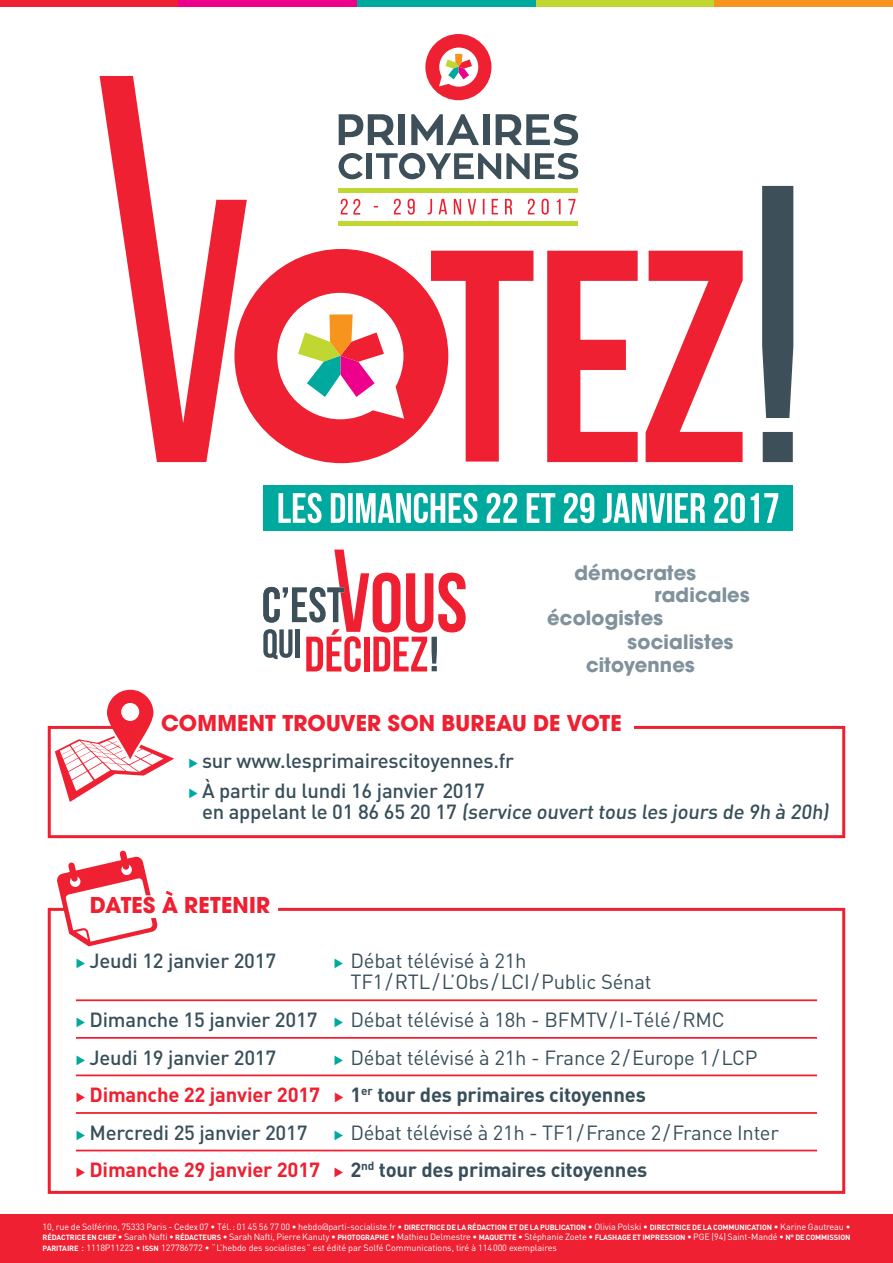
<style>
.page{position:relative;width:893px;height:1263px;background:#fff}
.page>*{position:absolute;margin:0;border:0;box-sizing:border-box;transform-origin:0 0}
.t1{font:700 24px "Avant Garde Gothic Itc T";letter-spacing:.01em;color:#ee2031}
.t2{font:700 21.9px "Avant Garde Gothic Itc T";letter-spacing:.01em;color:#7f919b}
.t3{font:20.25px/37.5px "DIN";letter-spacing:-.01em;color:#384f5a}
.t4{font:500 20.25px/37.5px "DIN";letter-spacing:-.01em;color:#384f5a}
.t5{font:9px "DIN";letter-spacing:-.01em;color:#fff}
.t6{font:700 7.5px "DIN";letter-spacing:.13em;color:#fff}
.s1{font-family:"Ludwig Pro";font-weight:400;color:#00a99d}
.s2{font-family:"Ludwig Pro";color:#00a99d}
.s3{font-weight:400}
.s4{font-family:"Ludwig Pro";color:#ee2031}
.s5{font-weight:700;color:#ee2031}
.s6{font-weight:700}
.s7{font-weight:500}
.s8{font-weight:700;font-size:7.5px}
.s9{font-size:10.5px}
</style>
<div class="page">
<div style="left:0;top:1214px;width:893px;height:49px;background:#ee2031"></div>
<div style="left:0;top:0;width:179px;height:6px;background:#ee2031"></div>
<div style="left:179px;top:0;width:178px;height:6px;background:#ec008c"></div>
<div style="left:357px;top:0;width:179px;height:6px;background:#00a99d"></div>
<div style="left:536px;top:0;width:178px;height:6px;background:#bfd730"></div>
<div style="left:714px;top:0;width:179px;height:6px;background:#f7941e"></div>
<div style="left:48px;top:908px;width:797px;height:286px;border:3px solid #ee2031"></div>
<svg style="left:56px;top:850px;width:222px;height:96px"></svg>
<hr style="left:76px;top:999px;width:741px;height:2px;background:#ee2031">
<hr style="left:76px;top:1037px;width:741px;height:2px;background:#ee2031">
<hr style="left:76px;top:1074px;width:741px;height:2px;background:#ee2031">
<hr style="left:76px;top:1112px;width:741px;height:2px;background:#ee2031">
<hr style="left:76px;top:1150px;width:741px;height:1px;background:#ee2031">
<div style="left:48px;top:726px;width:797px;height:112px;border:3px solid #ee2031"></div>
<div style="left:131px;top:718px;width:502px;height:23px;background:#fff"></div>
<svg style="left:55px;top:690px;width:119px;height:112px"></svg>
<svg style="left:339px;top:114px;width:55px;height:31px"></svg>
<div style="left:399px;top:114px;width:6px;height:31px;background:#3d505a"></div>
<svg style="left:411px;top:114px;width:68px;height:31px"></svg>
<div style="left:483px;top:114px;width:6px;height:31px;background:#3d505a"></div>
<svg style="left:496px;top:114px;width:82px;height:31px"></svg>
<svg style="left:339px;top:153px;width:24px;height:26px"></svg>
<div style="left:367px;top:153px;width:5px;height:26px;background:#3d505a"></div>
<hr style="left:339px;top:188px;width:239px;height:4px;background:#bfd730">
<svg style="left:394px;top:199px;width:7px;height:15px"></svg>
<svg style="left:408px;top:199px;width:7px;height:16px"></svg>
<svg style="left:428px;top:199px;width:4px;height:15px"></svg>
<svg style="left:439px;top:199px;width:8px;height:15px"></svg>
<svg style="left:454px;top:199px;width:7px;height:15px"></svg>
<svg style="left:468px;top:199px;width:8px;height:15px"></svg>
<svg style="left:483px;top:199px;width:2px;height:15px"></svg>
<svg style="left:492px;top:199px;width:6px;height:15px"></svg>
<svg style="left:505px;top:199px;width:7px;height:15px"></svg>
<svg style="left:528px;top:199px;width:7px;height:15px"></svg>
<svg style="left:542px;top:199px;width:7px;height:16px"></svg>
<svg style="left:557px;top:199px;width:4px;height:15px"></svg>
<svg style="left:568px;top:199px;width:7px;height:15px"></svg>
<hr style="left:339px;top:222px;width:239px;height:4px;background:#bfd730">
<svg style="left:376px;top:153px;width:202px;height:26px"></svg>
<svg style="left:341px;top:199px;width:19px;height:16px"></svg>
<svg style="left:425px;top:34px;width:66px;height:66px"></svg>
<svg style="left:100px;top:76px;width:147px;height:386px"></svg>
<svg style="left:234px;top:249px;width:214px;height:214px;fill:#ee2031"></svg>
<svg style="left:277px;top:293px;width:127px;height:126px"></svg>
<svg style="left:431px;top:251px;width:102px;height:211px"></svg>
<svg style="left:547px;top:251px;width:91px;height:211px"></svg>
<svg style="left:646px;top:251px;width:97px;height:211px"></svg>
<svg style="left:762px;top:186px;width:31px;height:276px;background:#4e5f68"></svg>
<svg style="left:263px;top:550px;width:203px;height:122px"></svg>
<div style="left:263px;top:485px;width:530px;height:46px;background:#00a99d"></div>
<svg style="left:278px;top:493px;width:500px;height:30px"></svg>
<h2 class="t2" style="left:574px;top:559px;width:123px">démocrates</h2>
<h2 class="t2" style="left:654px;top:582px;width:97px">radicales</h2>
<h2 class="t2" style="left:547px;top:605px;width:118px">écologistes</h2>
<h2 class="t2" style="left:628px;top:629px;width:107px">socialistes</h2>
<h2 class="t2" style="left:586px;top:651px;width:110px">citoyennes</h2>
<h1 class="t1" style="left:161px;top:709px;width:462px">COMMENT trouver son bureau de vote</h1>
<h3 class="t4" style="left:188px;top:745px;width:327px;line-height:29.5px"><span class="s1">▶</span> sur www.lesprimairescitoyennes.fr <span class="s1">▶</span> À partir du lundi 16 janvier 2017</h3>
<h3 class="t4" style="left:202px;top:792px;width:631px">en appelant le 01 86 65 20 17 (serviceouverttouslesjoursde9hà20h)</h3>
<h1 class="t1" style="left:90px;top:890px;width:182px">Dates à retenir</h1>
<h3 class="t4" style="left:76px;top:942px;width:202px"><span class="s1">▶</span> Jeudi 12 janvier 2017</h3>
<h3 class="t3" style="left:350px;top:950px;width:303px;line-height:21px;text-indent:-17px"><span class="s2">▶</span> Débat télévisé à 21h<br>TF1/RTL/L’Obs/LCI/Public Sénat</h3>
<h3 class="t4" style="left:76px;top:1000px;width:650px"><span class="s1">▶</span> Dimanche 15 janvier 2017 <span class="s1">▶</span> <span class="s3">Débat télévisé à 18h - BFMTV/I-Télé/RMC </span><span class="s1">▶</span> Jeudi 19 janvier 2017</h3>
<h3 class="t3" style="left:76px;top:1038px;width:683px;text-indent:258px"><span class="s2">▶</span> Débat télévisé à 21h - France 2/Europe 1/LCP <span class="s4">▶</span> <span class="s5">DIMANCHE 22 JANVIER 2017</span> <span class="s4">▶</span> <span class="s6">1</span><sup>ER</sup> <span class="s6">TOUR DES PRIMAIRES CITOYENNES<br></span><span class="s2">▶</span> <span class="s7">Mercredi 25 janvier 2017</span></h3>
<h3 class="t3" style="left:76px;top:1113px;width:704px;text-indent:258px"><span class="s2">▶</span> Débat télévisé à 21h - TF1/France 2/France Inter <span class="s4">▶</span> <span class="s5">DIMANCHE 29 JANVIER 2017</span> <span class="s4">▶</span> <span class="s6">2</span><sup>ND</sup> <span class="s6">TOUR DES PRIMAIRES CITOYENNES</span></h3>
<p class="t5" style="left:43px;top:1221px;width:367px">10, rue de Solférino, 75333 Paris - Cedex 07 • Tél.: 01 45 56 77 00 • hebdo@parti-socialiste.fr • <span class="s8">DIREC</span></p>
<p class="t6" style="left:425px;top:1222px;width:130px">TRICE DE LA RÉDACTION ET DE LA PUBLICA</p>
<p class="t5" style="left:570px;top:1221px;width:85px"><span class="s8">TION</span> • Olivia Polski • <span class="s8">DIREC</span></p>
<p class="t6" style="left:670px;top:1222px;width:9px">TRICE</p>
<p class="t6" style="left:692px;top:1222px;width:53px">DE LA COMMUNICA</p>
<p class="t5" style="left:756px;top:1221px;width:96px"><span class="s8">TION</span> • Karine Gautreau •</p>
<p class="t6" style="left:43px;top:1232px;width:33px">RÉDACTRICE</p>
<p class="t5" style="left:87px;top:1231px;width:261px"><span class="s8">EN CHEF</span> • Sarah Nafti • <span class="s8">RÉDACTEURS</span> • Sarah Nafti, Pierre Kanuty • <span class="s8">PHOTO</span></p>
<p class="t5" style="left:360px;top:1231px;width:490px"><span class="s8">GRAPH E</span> • Mathieu Delmestre • <span class="s8">MAQUETTE</span> • Stéphanie Zoete • <span class="s8">FLASHAGE ET IM PRESSION</span> • PGE (94) Saint-Mandé • <span class="s8">N° DE COMMISSION</span></p>
<p class="t6" style="left:43px;top:1243px;width:5px">PARI</p>
<p class="t6" style="left:59px;top:1243px;width:9px">TAIRE</p>
<p class="t5" style="left:81px;top:1242px;width:477px"><span class="s9">:</span> 1118P11223 • <span class="s8">ISSN</span> 127786772 • “L’hebdo des socialistes” est édité par Solfé Communications, tiré à 114000 exemplaires</p>
</div>
